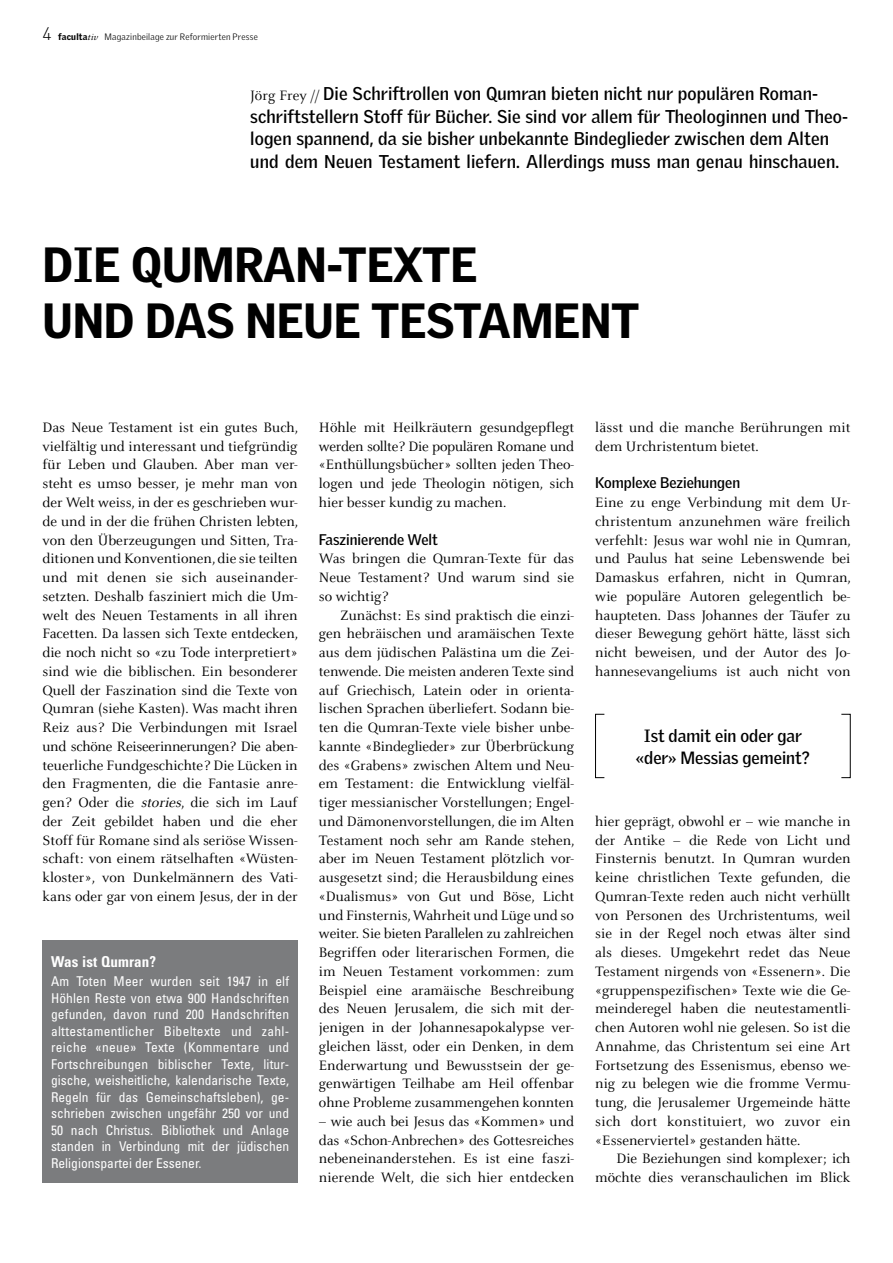
<style>
.page{position:relative;width:893px;height:1263px;background:#fff}
.page>*{position:absolute;margin:0;border:0;box-sizing:border-box;transform-origin:0 0}
.t1{font:900 48px/56.2px "Griffith Gothic";letter-spacing:-.005em;color:#000}
.t2{font:700 18px/22.5px "Griffith Gothic";letter-spacing:.005em;color:#000}
.t3{font:700 17.25px/22.5px "Griffith Gothic";color:#000;text-align:center}
.t4{font:15px/18.8px "Celeste";color:#000;text-align:justify}
.t5{font:700 15px "Griffith Gothic";color:#000}
.t6{font:700 condensed 15px "Univers LT";letter-spacing:.01em;color:#fff}
.t7{font:condensed 13.5px/16.5px "Univers LT";color:#fff;text-align:justify}
.t8{font:300 9px "Griffith Gothic";letter-spacing:.02em;color:#000}
.s1{font-family:"DI Nref";font-size:18px}
.s2{font-weight:900}
.s3{font-family:"Sabon LT";font-weight:400;font-style:italic}
.s4{font-family:"Celeste";font-weight:400;font-size:15px}
.s5{font-style:italic}
</style>
<div class="page">
<div style="left:43px;top:940px;width:255px;height:242px;background:#7b7c7e"></div>
<div style="left:595px;top:714px;width:10px;height:64px;border:1px solid #000"></div>
<p class="t8" style="left:43px;top:31px;width:217px"><span class="s1">4</span> <span class="s2">FACULTA</span><span class="s3">tiv</span> Magazinbeilage zur Reformierten Presse</p>
<p class="t2" style="left:250px;top:82px;width:599px"><span class="s4">Jörg Frey //</span> Die Schriftrollen von Qumran bieten nicht nur populären Roman&shy;schriftstellern Stoff für Bücher. Sie sind vor allem für Theologinnen und Theo&shy;logen spannend, da sie bisher unbekannte Bindeglieder zwischen dem Alten und dem Neuen Testament liefern. Allerdings muss man genau hinschauen.</p>
<h1 class="t1" style="left:43px;top:235px;width:599px">DIE QUMRAN-TEXTE<br>UND DAS NEUE TESTAMENT</h1>
<p class="t4" style="left:43px;top:418px;width:257px">Das Neue Testament ist ein gutes Buch, vielfältig und interessant und tiefgründig für Leben und Glauben. Aber man ver&shy;steht es umso besser, je mehr man von der Welt weiss, in der es geschrieben wur&shy;de und in der die frühen Christen lebten, von den Überzeugungen und Sitten, Tra&shy;ditionen und Konventionen, die sie teilten und mit denen sie sich auseinander&shy;setzten. Deshalb fasziniert mich die Um&shy;welt des Neuen Testaments in all ihren Facetten. Da lassen sich Texte entdecken, die noch nicht so «zu Tode interpretiert» sind wie die biblischen. Ein besonderer Quell der Faszination sind die Texte von Qumran (siehe Kasten). Was macht ihren Reiz aus? Die Verbindungen mit Israel und schöne Reiseerinnerungen? Die aben&shy;teuerliche Fundgeschichte? Die Lücken in den Fragmenten, die die Fantasie anre&shy;gen? Oder die <span class="s5">stories</span>, die sich im Lauf der Zeit gebildet haben und die eher Stoff für Romane sind als seriöse Wissen&shy;schaft: von einem rätselhaften «Wüsten&shy;kloster», von Dunkelmännern des Vati&shy;kans oder gar von einem Jesus, der in der</p>
<p class="t4" style="left:595px;top:418px;width:257px">lässt und die manche Berührungen mit dem Urchristentum bietet.</p>
<p class="t4" style="left:319px;top:418px;width:257px">Höhle mit Heilkräutern gesundgepflegt werden sollte? Die populären Romane und «Enthüllungsbücher» sollten jeden Theo&shy;logen und jede Theologin nötigen, sich hier besser kundig zu machen.</p>
<p class="t5" style="left:319px;top:530px;width:121px">Faszinierende Welt</p>
<p class="t4" style="left:319px;top:550px;width:257px">Was bringen die Qumran-Texte für das Neue Testament? Und warum sind sie so wichtig?</p>
<p class="t4" style="left:319px;top:606px;width:257px;text-indent:21px">Zunächst: Es sind praktisch die einzi&shy;gen hebräischen und aramäischen Texte aus dem jüdischen Palästina um die Zei&shy;tenwende. Die meisten anderen Texte sind auf Griechisch, Latein oder in orienta&shy;lischen Sprachen überliefert. Sodann bie&shy;ten die Qumran-Texte viele bisher unbe&shy;kannte «Bindeglieder» zur Überbrückung des «Grabens» zwischen Altem und Neu&shy;em Testament: die Entwicklung vielfäl&shy;tiger messianischer Vorstellungen; Engel&shy;und Dämonenvorstellungen, die im Alten Testament noch sehr am Rande stehen, aber im Neuen Testament plötzlich vor&shy;ausgesetzt sind; die Herausbildung eines «Dualismus» von Gut und Böse, Licht und Finsternis, Wahrheit und Lüge und so weiter. Sie bieten Parallelen zu zahlreichen Begriffen oder literarischen Formen, die im Neuen Testament vorkommen: zum Beispiel eine aramäische Beschreibung des Neuen Jerusalem, die sich mit der&shy;jenigen in der Johannesapokalypse ver&shy;gleichen lässt, oder ein Denken, in dem Enderwartung und Bewusstsein der ge&shy;genwärtigen Teilhabe am Heil offenbar ohne Probleme zusammengehen konnten</p>
<p class="t4" style="left:319px;top:1112px;width:257px">– wie auch bei Jesus das «Kommen» und das «Schon-Anbrechen» des Gottesreiches nebeneinanderstehen. Es ist eine faszi&shy;nierende Welt, die sich hier entdecken</p>
<p class="t5" style="left:595px;top:474px;width:146px">Komplexe Beziehungen</p>
<p class="t4" style="left:595px;top:493px;width:257px">Eine zu enge Verbindung mit dem Ur&shy;christentum anzunehmen wäre freilich verfehlt: Jesus war wohl nie in Qumran, und Paulus hat seine Lebenswende bei Damaskus erfahren, nicht in Qumran, wie populäre Autoren gelegentlich be&shy;haupteten. Dass Johannes der Täufer zu dieser Bewegung gehört hätte, lässt sich nicht beweisen, und der Autor des Jo&shy;hannesevangeliums ist auch nicht von</p>
<p class="t3" style="left:636px;top:724px;width:176px">Ist damit ein oder gar «der» Messias gemeint?</p>
<p class="t4" style="left:595px;top:812px;width:257px">hier geprägt, obwohl er – wie manche in der Antike – die Rede von Licht und Finsternis benutzt. In Qumran wurden keine christlichen Texte gefunden, die Qumran-Texte reden auch nicht verhüllt von Personen des Urchristentums, weil sie in der Regel noch etwas älter sind als dieses. Umgekehrt redet das Neue Testament nirgends von «Essenern». Die «gruppenspezifischen» Texte wie die Ge&shy;meinderegel haben die neutestamentli&shy;chen Autoren wohl nie gelesen. So ist die Annahme, das Christentum sei eine Art Fortsetzung des Essenismus, ebenso we&shy;nig zu belegen wie die fromme Vermu&shy;tung, die Jerusalemer Urgemeinde hätte sich dort konstituiert, wo zuvor ein «Essenerviertel» gestanden hätte.</p>
<p class="t4" style="left:595px;top:1150px;width:257px;text-align:right">Die Beziehungen sind komplexer; ich möchte dies veranschaulichen im Blick</p>
<p class="t6" style="left:51px;top:952px;width:107px">Was ist Qumran?</p>
<p class="t7" style="left:51px;top:973px;width:240px">Am Toten Meer wurden seit 1947 in elf Höhlen Reste von etwa 900 Handschriften gefunden, davon rund 200 Handschriften alttestamentlicher Bibeltexte und zahl&shy;reiche «neue» Texte (Kommentare und Fortschreibungen biblischer Texte, litur&shy;gische, weisheitliche, kalendarische Texte, Regeln für das Gemeinschaftsleben), ge&shy;schrieben zwischen ungefähr 250 vor und 50 nach Christus. Bibliothek und Anlage standen in Verbindung mit der jüdischen Religionspartei der Essener.</p>
</div>
